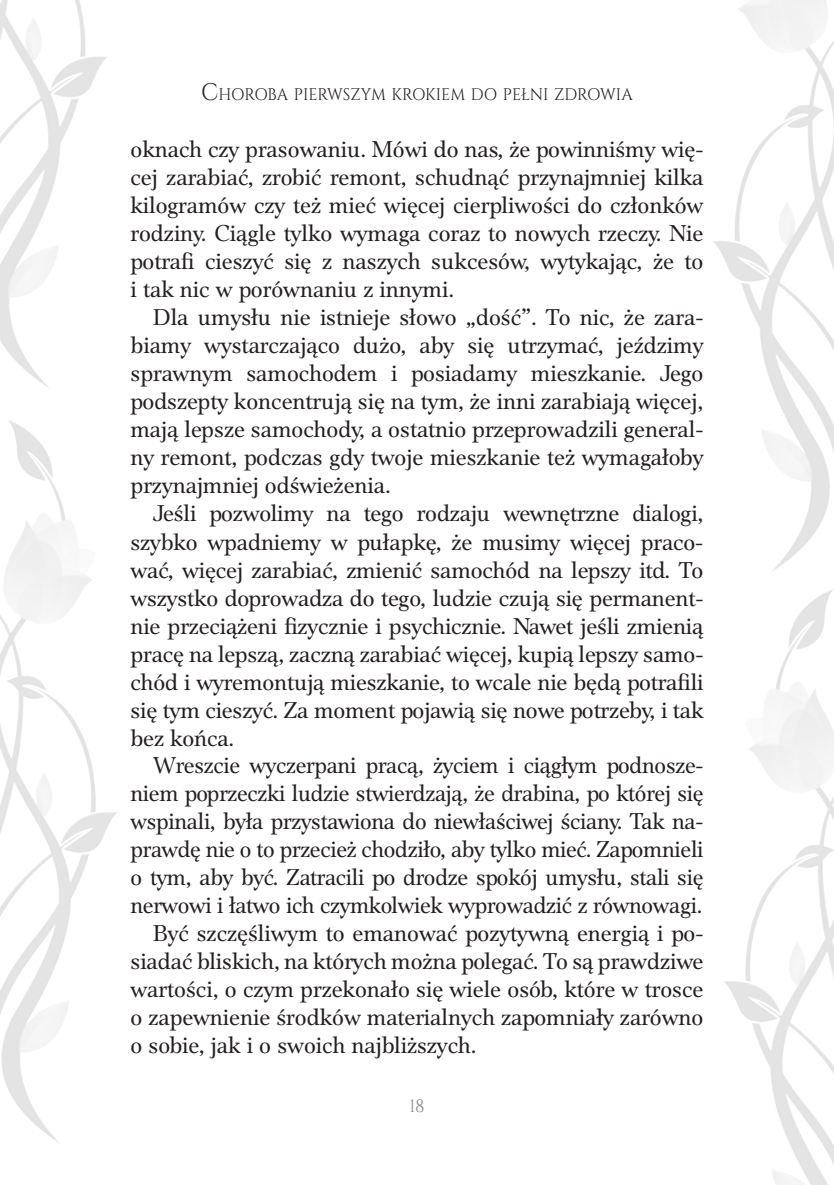
<style>
.page{position:relative;width:834px;height:1185px;background:#fff}
.page>*{position:absolute;margin:0;border:0;box-sizing:border-box;transform-origin:0 0}
.t1{font:24px/28px "Platea TTEFN";letter-spacing:-.01em;color:#231f20;text-align:justify}
.t2{font:18px "Cinzel";color:#8a8c8f;scale:.95 1}
.t3{font:16.8px "Cinzel";letter-spacing:-.01em;color:#231f20;scale:.95 1}
.s1{font-size:24px}
</style>
<div class="page">
<img style="left:0;top:420px;width:117px;height:722px">
<img style="left:0;top:0;width:107px;height:388px">
<img style="left:713px;top:0;width:120px;height:572px">
<img style="left:724px;top:589px;width:109px;height:596px">
<p class="t3" style="left:201px;top:84px;width:455px"><span class="s1">C</span>HOROBA PIERWSZYM KROKIEM DO PEŁNI ZDROWIA</p>
<p class="t1" style="left:130px;top:136px;width:574px">oknach czy prasowaniu. Mówi do nas, że powinniśmy wię&shy;cej zarabiać, zrobić remont, schudnąć przynajmniej kilka kilogramów czy też mieć więcej cierpliwości do członków rodziny. Ciągle tylko wymaga coraz to nowych rzeczy. Nie potrafi cieszyć się z naszych sukcesów, wytykając, że to i tak nic w porównaniu z innymi.</p>
<p class="t1" style="left:130px;top:304px;width:574px;text-indent:23px">Dla umysłu nie istnieje słowo „dość”. To nic, że zara&shy;biamy wystarczająco dużo, aby się utrzymać, jeździmy sprawnym samochodem i posiadamy mieszkanie. Jego podszepty koncentrują się na tym, że inni zarabiają więcej, mają lepsze samochody, a ostatnio przeprowadzili general&shy;ny remont, podczas gdy twoje mieszkanie też wymagałoby przynajmniej odświeżenia.</p>
<p class="t1" style="left:130px;top:500px;width:574px;text-indent:23px">Jeśli pozwolimy na tego rodzaju wewnętrzne dialogi, szybko wpadniemy w pułapkę, że musimy więcej praco&shy;wać, więcej zarabiać, zmienić samochód na lepszy itd. To wszystko doprowadza do tego, ludzie czują się permanent&shy;nie przeciążeni fizycznie i psychicznie. Nawet jeśli zmienią pracę na lepszą, zaczną zarabiać więcej, kupią lepszy samo&shy;chód i wyremontują mieszkanie, to wcale nie będą potrafili się tym cieszyć. Za moment pojawią się nowe potrzeby, i tak bez końca.</p>
<p class="t1" style="left:153px;top:752px;width:551px">Wreszcie wyczerpani pracą, życiem i ciągłym podnosze-</p>
<p class="t1" style="left:130px;top:780px;width:574px">niem poprzeczki ludzie stwierdzają, że drabina, po której się</p>
<p class="t1" style="left:130px;top:808px;width:574px">wspinali, była przystawiona do niewłaściwej ściany. Tak na-</p>
<p class="t1" style="left:130px;top:836px;width:574px">prawdę nie o to przecież chodziło, aby tylko mieć. Zapomnieli</p>
<p class="t1" style="left:130px;top:864px;width:574px">o tym, aby być. Zatracili po drodze spokój umysłu, stali się</p>
<p class="t1" style="left:130px;top:892px;width:573px">nerwowi i łatwo ich czymkolwiek wyprowadzić z równowagi.</p>
<p class="t1" style="left:153px;top:920px;width:551px">Być szczęśliwym to emanować pozytywną energią i po-</p>
<p class="t1" style="left:130px;top:948px;width:574px">siadać bliskich, na których można polegać. To są prawdziwe</p>
<p class="t1" style="left:130px;top:976px;width:574px">wartości, o czym przekonało się wiele osób, które w trosce</p>
<p class="t1" style="left:130px;top:1004px;width:574px">o zapewnienie środków materialnych zapomniały zarówno</p>
<p class="t1" style="left:130px;top:1032px;width:347px">o sobie, jak i o swoich najbliższych.</p>
<p class="t2" style="left:409px;top:1096px;width:18px">18</p>
</div>
